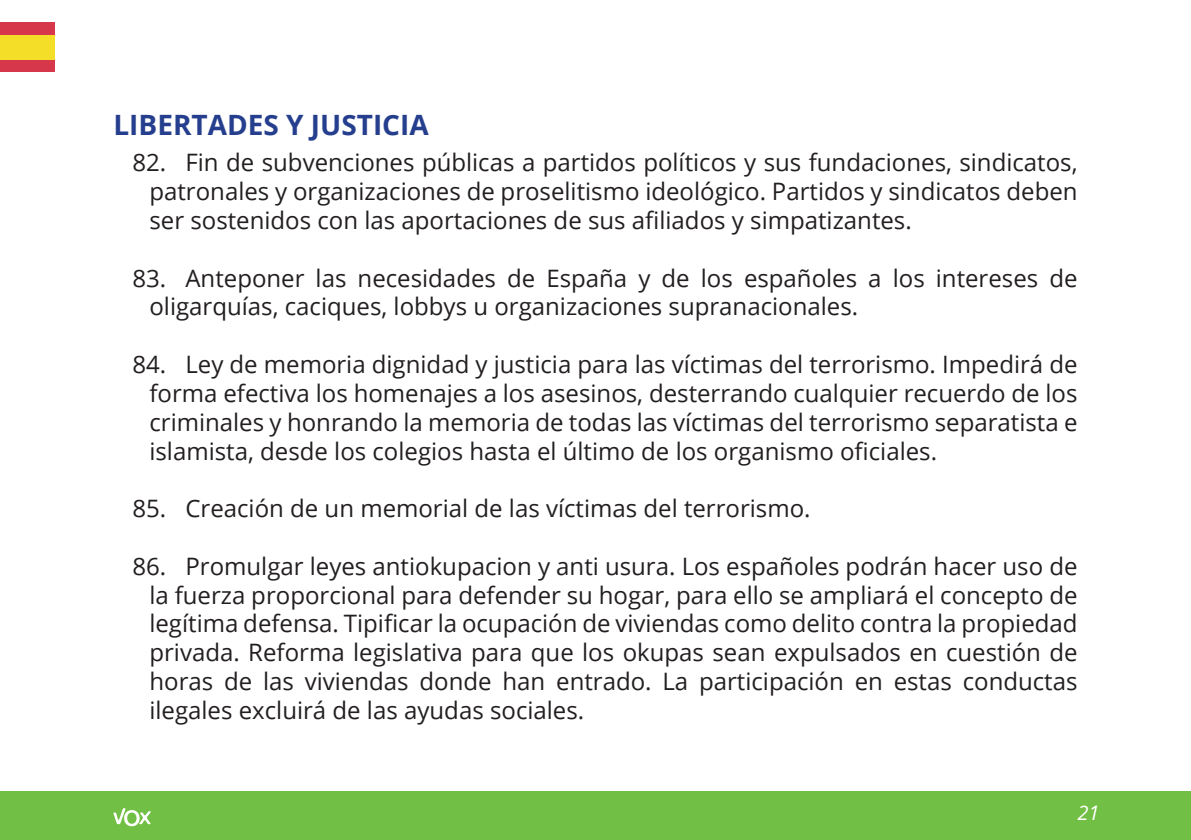
<style>
.page{position:relative;width:1191px;height:840px;background:#fff}
.page>*{position:absolute;margin:0;border:0;box-sizing:border-box;transform-origin:0 0}
.t1{font:700 28px "Open Sans";color:#253f8e}
.t2{font:24px/28.8px "Open Sans";color:#231f20;text-align:justify}
.t3{font:italic 20px "Open Sans";color:#fff}
</style>
<div class="page">
<div style="left:0;top:791px;width:1191px;height:48px;background:#71bf44"></div>
<div style="left:0;top:23px;width:54px;height:49px;background:#d7374b"></div>
<div style="left:0;top:35px;width:54px;height:25px;background:#f5de28"></div>
<svg style="left:113px;top:808px;width:38px;height:17px"></svg>
<p class="t1" style="left:113px;top:105px;width:317px">LIBERTADES Y JUSTICIA</p>
<p class="t2" style="left:149px;top:147px;width:929px;text-indent:-17px">82. Fin de subvenciones públicas a partidos políticos y sus fundaciones, sindicatos, patronales y organizaciones de proselitismo ideológico. Partidos y sindicatos deben ser sostenidos con las aportaciones de sus afiliados y simpatizantes.</p>
<p class="t2" style="left:149px;top:262px;width:929px;text-indent:-17px">83. Anteponer las necesidades de España y de los españoles a los intereses de oligarquías, caciques, lobbys u organizaciones supranacionales.</p>
<p class="t2" style="left:149px;top:349px;width:929px;text-indent:-17px">84. Ley de memoria dignidad y justicia para las víctimas del terrorismo. Impedirá de forma efectiva los homenajes a los asesinos, desterrando cualquier recuerdo de los criminales y honrando la memoria de todas las víctimas del terrorismo separatista e islamista, desde los colegios hasta el último de los organismo oficiales.</p>
<p class="t2" style="left:132px;top:493px;width:679px">85. Creación de un memorial de las víctimas del terrorismo.</p>
<p class="t2" style="left:149px;top:550px;width:929px;text-indent:-17px">86. Promulgar leyes antiokupacion y anti usura. Los españoles podrán hacer uso de la fuerza proporcional para defender su hogar, para ello se ampliará el concepto de legítima defensa. Tipificar la ocupación de viviendas como delito contra la propiedad privada. Reforma legislativa para que los okupas sean expulsados en cuestión de horas de las viviendas donde han entrado. La participación en estas conductas ilegales excluirá de las ayudas sociales.</p>
<p class="t3" style="left:1077px;top:798px;width:24px">21</p>
</div>
